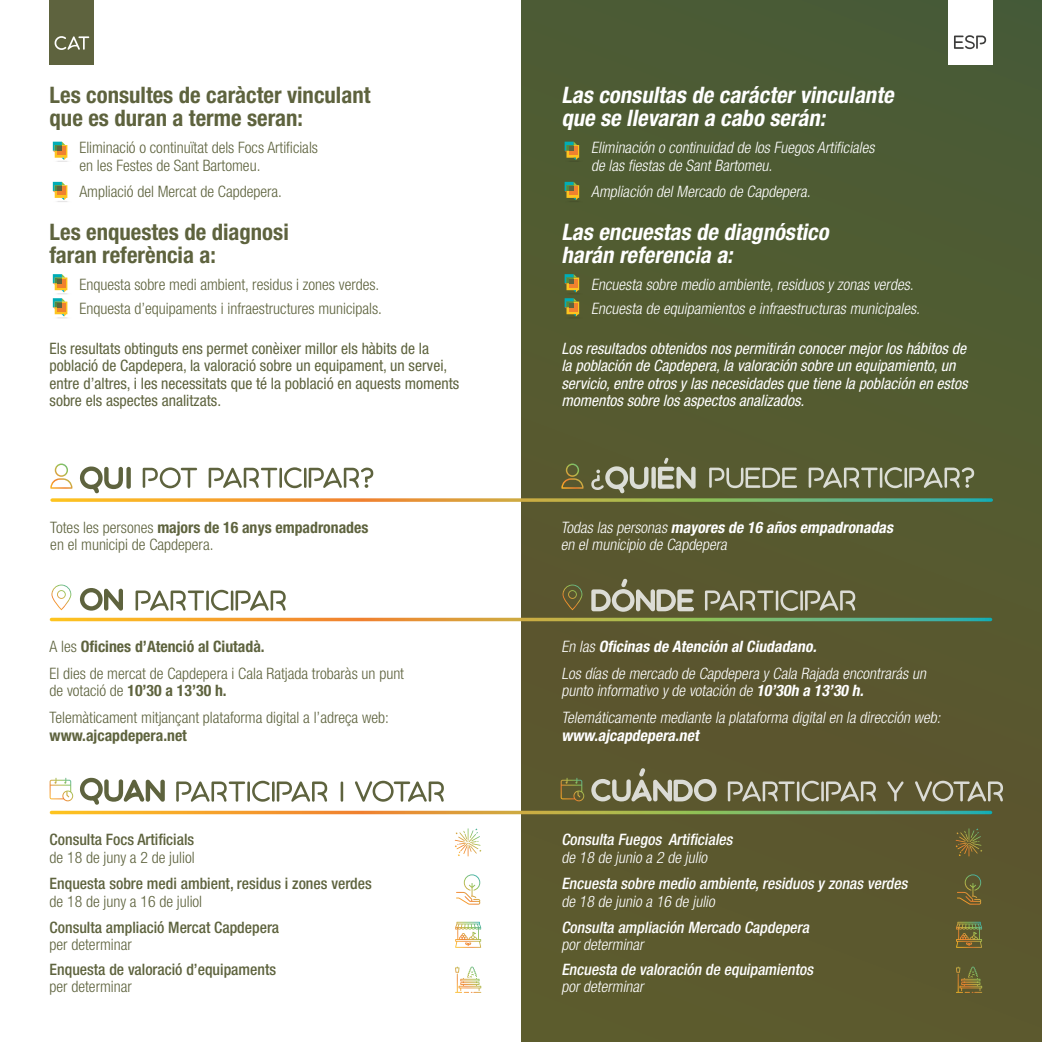
<style>
.page{position:relative;width:1042px;height:1042px;background:#fff}
.page>*{position:absolute;margin:0;border:0;box-sizing:border-box;transform-origin:0 0}
.t1{font:italic 700 condensed 22.75px/22.8px "Helvetica Neue LT Std";color:#fff}
.t2{font:700 condensed 22.75px/22.8px "Helvetica Neue LT Std";color:#5e633e}
.t3{font:italic 300 condensed 15.75px/17.5px "Helvetica Neue LT Std";color:#fff}
.t4{font:300 condensed 15.75px/17.5px "Helvetica Neue LT Std";color:#5e633e}
.t5{font:italic condensed 15.75px/17.5px "Helvetica Neue LT Std";color:#fff}
.t6{font:condensed 15.75px/17.5px "Helvetica Neue LT Std";color:#5e633e}
.t7{font:italic 500 condensed 15.75px "Helvetica Neue LT Std";color:#fff}
.t8{font:500 condensed 15.75px "Helvetica Neue LT Std";color:#5e633e}
.t9{font:italic 700 condensed 15.75px "Helvetica Neue LT Std";color:#fff}
.t10{font:700 condensed 15.75px "Helvetica Neue LT Std";color:#5e633e}
.s1{font-weight:700}
.s2{font-weight:300}
</style>
<div class="page">
<div style="left:521px;top:0;width:521px;height:1042px;background:#575a30"></div>
<svg style="left:52px;top:142px;width:16px;height:20px"></svg>
<svg style="left:52px;top:182px;width:16px;height:20px"></svg>
<svg style="left:52px;top:274px;width:16px;height:44px"></svg>
<svg style="left:51px;top:584px;width:20px;height:26px"></svg>
<svg style="left:562px;top:584px;width:20px;height:26px"></svg>
<svg style="left:50px;top:778px;width:23px;height:23px"></svg>
<svg style="left:561px;top:778px;width:23px;height:23px"></svg>
<svg style="left:80px;top:588px;width:43px;height:22px"></svg>
<svg style="left:136px;top:590px;width:68px;height:21px"></svg>
<hr style="left:206px;top:590px;width:3px;height:20px;background:#5e633e">
<svg style="left:211px;top:590px;width:18px;height:20px"></svg>
<hr style="left:231px;top:590px;width:2px;height:20px;background:#5e633e">
<svg style="left:235px;top:590px;width:51px;height:21px"></svg>
<div style="left:50px;top:0;width:44px;height:64px;background:#5e633e"></div>
<svg style="left:55px;top:36px;width:34px;height:14px"></svg>
<div style="left:948px;top:0;width:44px;height:64px;background:#fff"></div>
<svg style="left:954px;top:35px;width:32px;height:14px"></svg>
<svg style="left:564px;top:142px;width:16px;height:20px"></svg>
<svg style="left:564px;top:182px;width:16px;height:20px"></svg>
<svg style="left:564px;top:274px;width:16px;height:43px"></svg>
<svg style="left:80px;top:778px;width:85px;height:27px"></svg>
<svg style="left:176px;top:781px;width:69px;height:21px"></svg>
<hr style="left:247px;top:781px;width:3px;height:21px;background:#5e633e">
<svg style="left:252px;top:781px;width:18px;height:21px"></svg>
<hr style="left:272px;top:781px;width:3px;height:21px;background:#5e633e">
<svg style="left:277px;top:781px;width:50px;height:21px"></svg>
<hr style="left:341px;top:781px;width:2px;height:21px;background:#5e633e">
<svg style="left:355px;top:781px;width:89px;height:21px"></svg>
<hr style="left:51px;top:618px;width:939px;height:3px;background:#fff">
<hr style="left:51px;top:811px;width:939px;height:3px;background:#fff">
<svg style="left:456px;top:874px;width:24px;height:30px"></svg>
<svg style="left:957px;top:874px;width:24px;height:30px"></svg>
<svg style="left:455px;top:922px;width:26px;height:26px"></svg>
<svg style="left:956px;top:922px;width:26px;height:26px"></svg>
<svg style="left:455px;top:966px;width:26px;height:27px"></svg>
<svg style="left:956px;top:966px;width:26px;height:27px"></svg>
<svg style="left:455px;top:828px;width:26px;height:28px"></svg>
<svg style="left:955px;top:828px;width:27px;height:28px"></svg>
<svg style="left:705px;top:590px;width:68px;height:21px"></svg>
<hr style="left:776px;top:590px;width:2px;height:20px;background:#fdfeff">
<svg style="left:780px;top:590px;width:18px;height:21px"></svg>
<hr style="left:800px;top:590px;width:3px;height:20px;background:#fdfeff">
<svg style="left:805px;top:590px;width:50px;height:21px"></svg>
<svg style="left:591px;top:579px;width:103px;height:33px"></svg>
<svg style="left:591px;top:768px;width:125px;height:34px"></svg>
<svg style="left:728px;top:781px;width:67px;height:20px"></svg>
<hr style="left:797px;top:781px;width:2px;height:20px;background:#fbfdff">
<svg style="left:801px;top:781px;width:18px;height:20px"></svg>
<hr style="left:821px;top:781px;width:3px;height:20px;background:#fbfdff">
<svg style="left:826px;top:781px;width:50px;height:20px"></svg>
<svg style="left:887px;top:781px;width:17px;height:20px"></svg>
<svg style="left:915px;top:781px;width:88px;height:20px"></svg>
<svg style="left:52px;top:498px;width:939px;height:4px;background:#b4ab58"></svg>
<svg style="left:80px;top:466px;width:43px;height:27px"></svg>
<div style="left:126px;top:467px;width:5px;height:22px;background:#5e633e;border-radius:2px"></div>
<svg style="left:143px;top:467px;width:54px;height:21px"></svg>
<svg style="left:209px;top:468px;width:68px;height:20px"></svg>
<hr style="left:279px;top:468px;width:3px;height:20px;background:#5e633e">
<svg style="left:284px;top:467px;width:18px;height:21px"></svg>
<hr style="left:304px;top:468px;width:2px;height:20px;background:#5e633e">
<svg style="left:309px;top:467px;width:64px;height:21px"></svg>
<div style="left:651px;top:467px;width:5px;height:22px;background:#dbddd5;border-radius:2px"></div>
<svg style="left:709px;top:468px;width:88px;height:20px"></svg>
<svg style="left:808px;top:467px;width:69px;height:21px"></svg>
<hr style="left:880px;top:468px;width:2px;height:20px;background:#fdfeff">
<svg style="left:884px;top:467px;width:18px;height:21px"></svg>
<hr style="left:904px;top:468px;width:3px;height:20px;background:#fdfeff">
<svg style="left:909px;top:467px;width:65px;height:21px"></svg>
<svg style="left:591px;top:466px;width:57px;height:27px"></svg>
<svg style="left:658px;top:458px;width:37px;height:31px"></svg>
<svg style="left:50px;top:463px;width:22px;height:26px"></svg>
<svg style="left:561px;top:463px;width:22px;height:26px"></svg>
<h1 class="t2" style="left:50px;top:83px;width:322px">Les consultes de caràcter vinculant que es duran a terme seran:</h1>
<h1 class="t1" style="left:561px;top:83px;width:338px">Las consultas de caráctervinculante que se llevaran a cabo serán:</h1>
<p class="t4" style="left:79px;top:139px;width:240px">Eliminació o continuïtat dels Focs Artificials en les Festes de Sant Bartomeu.</p>
<p class="t3" style="left:591px;top:139px;width:288px">Eliminación o continuidad de los Fuegos Artificiales de las fiestas de SantBartomeu.</p>
<p class="t4" style="left:79px;top:183px;width:204px">Ampliació del Mercat de Capdepera.</p>
<p class="t3" style="left:591px;top:183px;width:224px">Ampliación delMercado de Capdepera.</p>
<h1 class="t2" style="left:50px;top:220px;width:241px">Les enquestes de diagnosi faran referència a:</h1>
<h1 class="t1" style="left:561px;top:220px;width:274px">Las encuestas de diagnóstico harán referencia a:</h1>
<p class="t4" style="left:79px;top:276px;width:301px">Enquesta sobre medi ambient, residus i zones verdes.</p>
<p class="t3" style="left:591px;top:276px;width:327px">Encuesta sobre medio ambiente,residuos yzonas verdes.</p>
<p class="t4" style="left:79px;top:300px;width:304px">Enquesta d’equipaments i infraestructures municipals.</p>
<p class="t3" style="left:591px;top:300px;width:333px">Encuesta de equipamientos e infraestructuras municipales.</p>
<p class="t6" style="left:50px;top:339px;width:411px">Els resultats obtinguts ens permet conèixer millor els hàbits de la població de Capdepera, la valoració sobre un equipament, un servei, entre d’altres, i les necessitats que té la població en aquests moments sobre els aspectes analitzats.</p>
<p class="t5" style="left:561px;top:340px;width:407px">Los resultados obtenidos nos permitirán conocer mejor los hábitos de la población de Capdepera, la valoración sobre un equipamiento, un servicio, entre otros y las necesidades que tiene la población en estos momentos sobre los aspectos analizados.</p>
<p class="t4" style="left:50px;top:518px;width:320px">Totes les persones <span class="s1">majors de 16 anys empadronades </span>en el municipi de Capdepera.</p>
<p class="t3" style="left:561px;top:518px;width:337px">Todas las personas <span class="s1">mayores de 16 años empadronadas </span>en elmunicipio de Capdepera</p>
<p class="t10" style="left:50px;top:637px;width:217px"><span class="s2">A les</span> Oficines d’Atenció al Ciutadà.</p>
<p class="t4" style="left:50px;top:664px;width:356px">El dies de mercat de Capdepera i Cala Ratjada trobaràs un punt de votació de <span class="s1">10’30 a 13’30 h.</span></p>
<p class="t4" style="left:50px;top:709px;width:341px">Telemàticament mitjançant plataforma digital a l’adreça web:</p>
<p class="t10" style="left:50px;top:725px;width:139px">www.ajcapdepera.net</p>
<p class="t8" style="left:50px;top:830px;width:146px">Consulta Focs Artificials</p>
<p class="t4" style="left:50px;top:848px;width:146px">de 18 de juny a 2 de juliol</p>
<p class="t8" style="left:50px;top:874px;width:324px">Enquesta sobre medi ambient, residus i zones verdes</p>
<p class="t4" style="left:50px;top:892px;width:154px">de 18 de juny a 16 de juliol</p>
<p class="t8" style="left:50px;top:917px;width:231px">Consulta ampliació Mercat Capdepera</p>
<p class="t4" style="left:50px;top:936px;width:84px">per determinar</p>
<p class="t8" style="left:50px;top:960px;width:228px">Enquesta de valoració d’equipaments</p>
<p class="t4" style="left:50px;top:978px;width:84px">per determinar</p>
<p class="t9" style="left:561px;top:637px;width:260px"><span class="s2">En las</span> Oficinas de Atención alCiudadano.</p>
<p class="t3" style="left:561px;top:664px;width:369px">Los días de mercado de Capdepera yCala Rajada encontrarás un punto informativo yde votación de <span class="s1">10’30h a 13’30 h.</span></p>
<p class="t3" style="left:561px;top:709px;width:384px">Telemáticamente mediante la plataforma digitalen la dirección web:</p>
<p class="t9" style="left:561px;top:725px;width:142px">www.ajcapdepera.net</p>
<p class="t7" style="left:561px;top:830px;width:176px">Consulta Fuegos Artificiales</p>
<p class="t3" style="left:561px;top:848px;width:150px">de 18 de junio a 2 de julio</p>
<p class="t7" style="left:561px;top:874px;width:351px">Encuesta sobre medio ambiente,residuos y zonas verdes</p>
<p class="t3" style="left:561px;top:892px;width:158px">de 18 de junio a 16 de julio</p>
<p class="t7" style="left:561px;top:917px;width:252px">Consulta ampliación Mercado Capdepera</p>
<p class="t3" style="left:561px;top:936px;width:87px">pordeterminar</p>
<p class="t7" style="left:561px;top:960px;width:256px">Encuesta de valoración de equipamientos</p>
<p class="t3" style="left:561px;top:978px;width:87px">pordeterminar</p>
</div>
